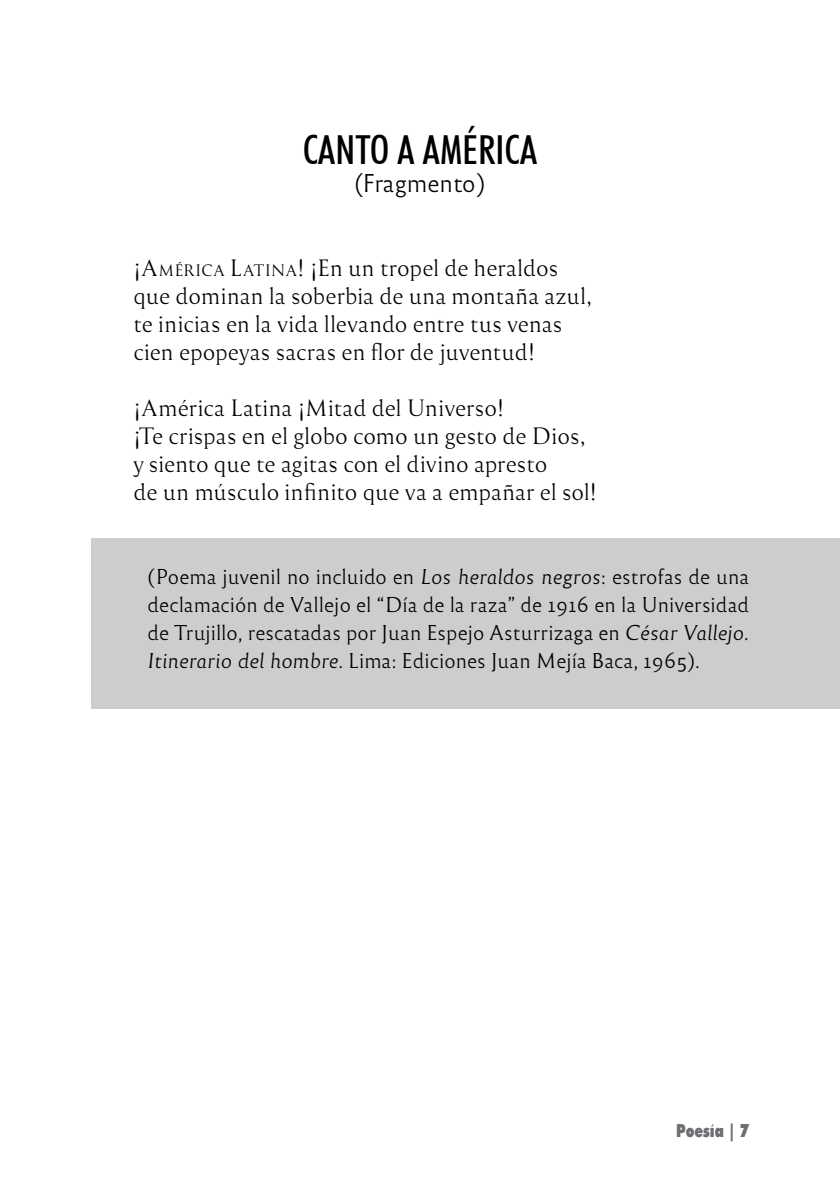
<style>
.page{position:relative;width:840px;height:1191px;background:#fff}
.page>*{position:absolute;margin:0;border:0;box-sizing:border-box;transform-origin:0 0}
.t1{font:500 condensed 40px "Futura BT";color:#000}
.t2{font:24px "Reforma 2018 Blanca";color:#000}
.t3{font:22px/28px "Reforma 1918 Blanca";color:#000}
.t4{font:20px/28px "Reforma 1969 Blanca";letter-spacing:.005em;color:#000;text-align:justify}
.t5{font:900 18px "Futura";color:#6d6e71;scale:.75 1}
.s1{font-style:inherit}
.s2{font-size:15.4px}
.s3{font-family:"Reforma 1969 Blanca Italica"}
</style>
<div class="page">
<div style="left:91px;top:539px;width:748px;height:170px;background:#cdcdcd"></div>
<h1 class="t1" style="left:302px;top:125px;width:236px">CANTO A AMÉRICA</h1>
<p class="t2" style="left:354px;top:169px;width:133px">(Fragmento)</p>
<p class="t3" style="left:133px;top:254px;width:460px">¡<span class="s1">A</span><span class="s2">MÉRICA</span> <span class="s1">L</span><span class="s2">ATINA</span>! ¡En un tropel de heraldos que dominan la soberbia de una montaña azul, te inicias en la vida llevando entre tus venas cien epopeyas sacras en flor de juventud!</p>
<p class="t3" style="left:133px;top:394px;width:465px">¡América Latina ¡Mitad del Universo!<br>¡Te crispas en el globo como un gesto de Dios, y siento que te agitas con el divino apresto<br>de un músculo infinito que va a empañar el sol!</p>
<p class="t4" style="left:147px;top:563px;width:602px">(Poema juvenil no incluido en <span class="s3">Los heraldos negros</span>: estrofas de una declamación de Vallejo el “Día de la raza” de 1916 en la Universidad de Trujillo, rescatadas por Juan Espejo Asturrizaga en <span class="s3">César Vallejo.<br>Itinerario del hombre</span>. Lima: Ediciones Juan Mejía Baca, 1965).</p>
<p class="t5" style="left:675px;top:1117px;width:99px">Poesía | 7</p>
</div>
